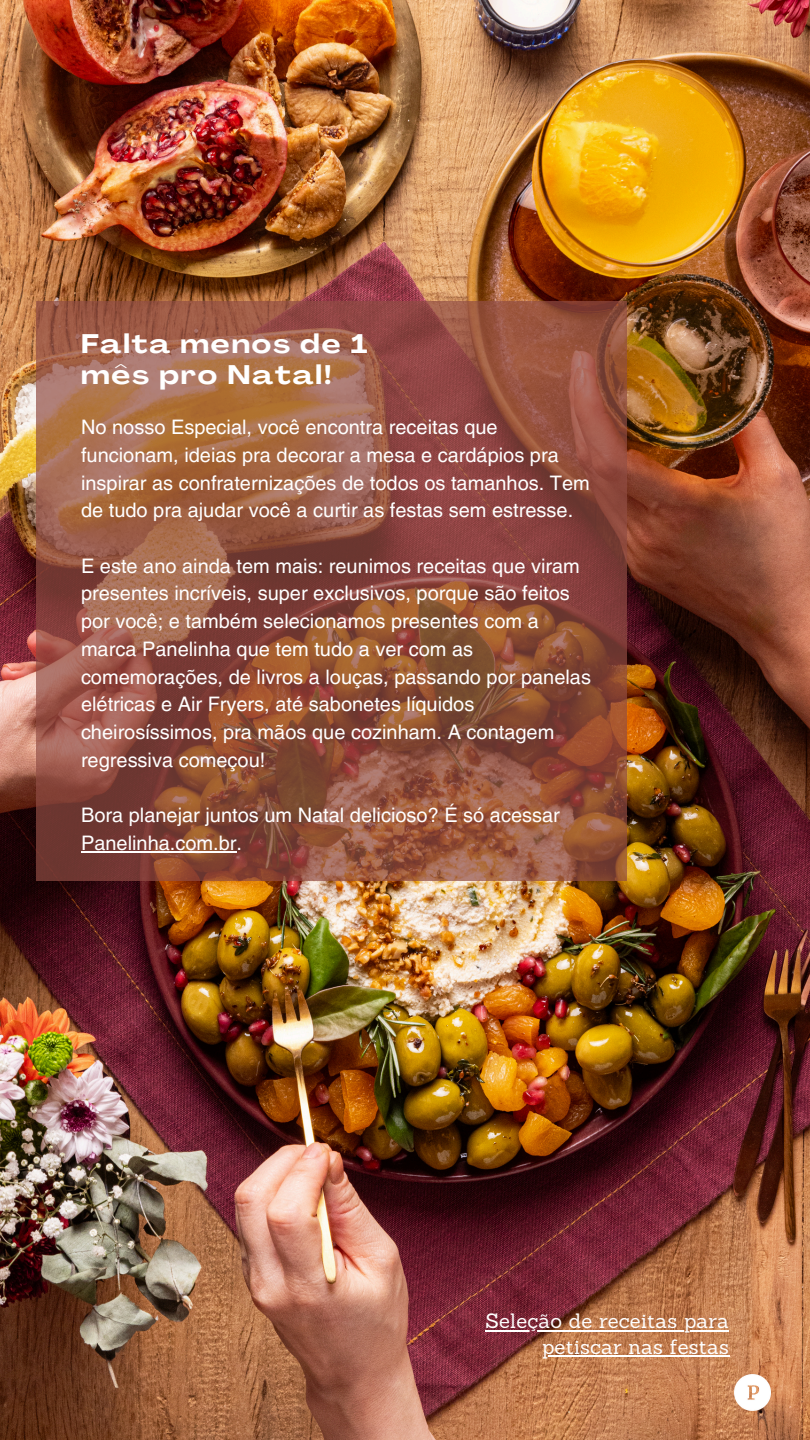
<style>
.page{position:relative;width:810px;height:1440px;background:#fff}
.page>*{position:absolute;margin:0;border:0;box-sizing:border-box;transform-origin:0 0}
.t1{font:700 expanded 26.5px/30.8px "Agrandir";letter-spacing:.07em;color:#fff}
.t2{font:20.2px "Sanchez";letter-spacing:.01em;color:#fff}
.t3{font:20px/27.8px "Helvetica LT Pro";color:#fff}
</style>
<div class="page">
<img style="left:0;top:0;width:810px;height:1440px">
<svg style="left:36px;top:301px;width:591px;height:580px;background:#935340"></svg>
<hr style="left:81px;top:852px;width:156px;height:1px;background:#fff">
<img style="left:735px;top:1374px;width:36px;height:36px">
<hr style="left:485px;top:1330px;width:244px;height:1px;background:#fff">
<hr style="left:542px;top:1355px;width:187px;height:2px;background:#fff">
<h1 class="t1" style="left:81px;top:331px;width:288px">Falta menos de 1 mês pro Natal!</h1>
<p class="t3" style="left:81px;top:415px;width:510px">No nosso Especial, você encontra receitas que funcionam, ideias pra decorar a mesa e cardápios pra inspirar as confraternizações de todos os tamanhos. Tem de tudo pra ajudar você a curtir as festas sem estresse.</p>
<p class="t3" style="left:81px;top:554px;width:512px">E este ano ainda tem mais: reunimos receitas que viram presentes incríveis, super exclusivos, porque são feitos por você; e também selecionamos presentes com a marca Panelinha que tem tudo a ver com as comemorações, de livros a louças, passando por panelas elétricas e Air Fryers, até sabonetes líquidos cheirosíssimos, pra mãos que cozinham. A contagem regressiva começou!</p>
<p class="t3" style="left:81px;top:803px;width:480px">Bora planejar juntos um Natal delicioso? É só acessar<br>Panelinha.com.br.</p>
<p class="t2" style="left:485px;top:1308px;width:245px">Seleção de receitas para</p>
<p class="t2" style="left:542px;top:1334px;width:188px">petiscar nas festas</p>
</div>
